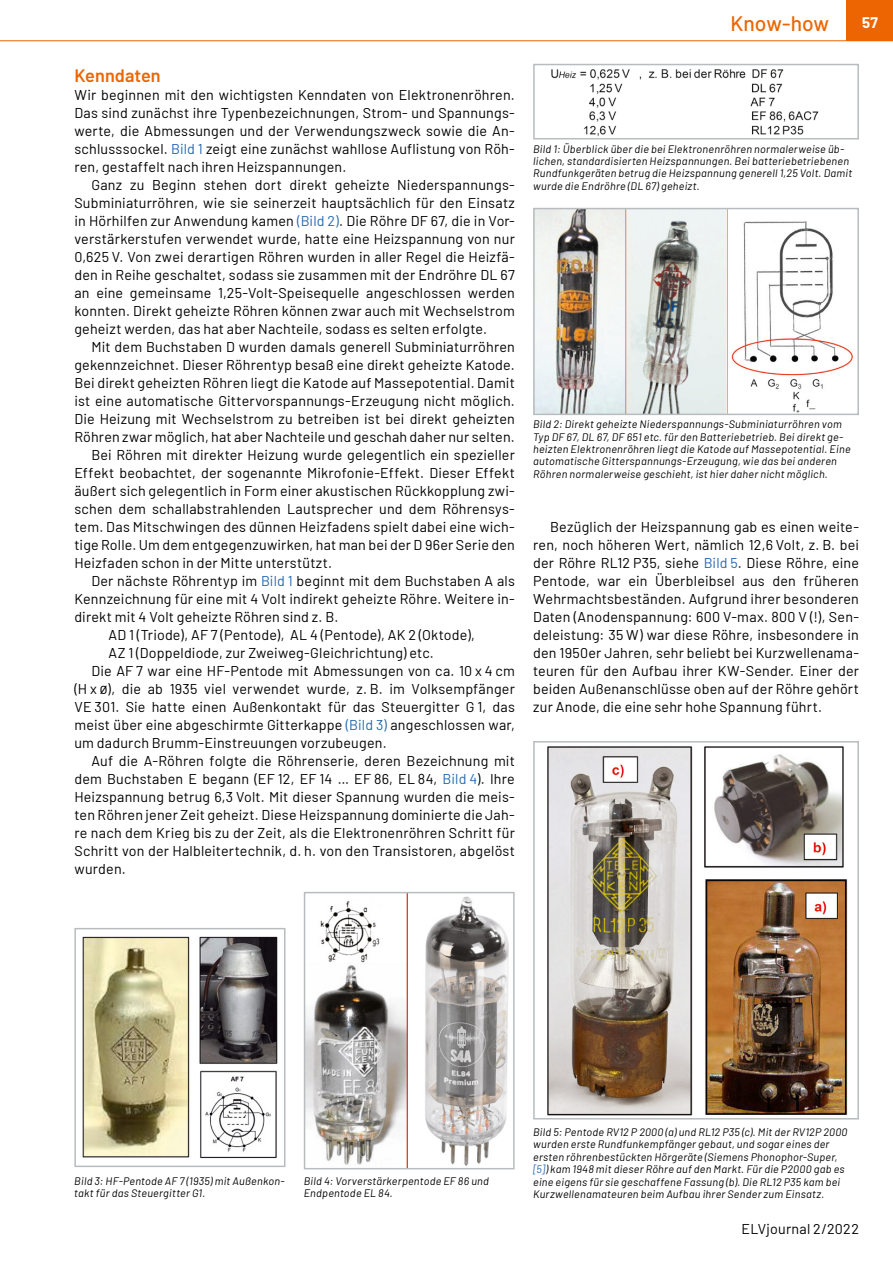
<style>
.page{position:relative;width:893px;height:1263px;background:#fff}
.page>*{position:absolute;margin:0;border:0;box-sizing:border-box;transform-origin:0 0}
.t1{font:500 21px "Barlow";color:#ec6502}
.ZZ{font:600 18px "Barlow";letter-spacing:.005em;color:#ec6502}
.t2{font:700 15px "Barlow";color:#fff}
.Fließtext_Neue_Zeile{font:14.25px/18px "Barlow";letter-spacing:.015em;color:#000;text-align:justify}
.Fließtext_Neuer_Absa{font:14.25px/18px "Barlow";letter-spacing:.015em;color:#000;text-align:justify}
.Bildunterschrift{font:italic 10.8px/12.3px "Barlow";letter-spacing:.025em;color:#000}
.s1{color:#2769b2}
</style>
<div class="page">
<div style="left:846px;top:0;width:47px;height:40px;background:#ec6502"></div>
<hr style="left:0;top:40px;width:893px;height:1px;background:#ec6502">
<img style="left:551px;top:69px;width:268px;height:67px">
<div style="left:533px;top:64px;width:326px;height:75px;border:2px solid #b8bcbe"></div>
<img style="left:82px;top:936px;width:196px;height:223px">
<div style="left:74px;top:928px;width:211px;height:239px;border:2px solid #b8bcbe"></div>
<img style="left:307px;top:895px;width:202px;height:271px">
<div style="left:304px;top:892px;width:211px;height:277px;border:2px solid #b8bcbe"></div>
<img style="left:547px;top:746px;width:301px;height:370px">
<div style="left:533px;top:741px;width:326px;height:378px;border:2px solid #b8bcbe"></div>
<img style="left:536px;top:211px;width:317px;height:201px">
<div style="left:533px;top:208px;width:326px;height:207px;border:2px solid #b8bcbe"></div>
<p class="ZZ" style="left:74px;top:62px;width:88px">Kenndaten</p>
<p class="Fließtext_Neuer_Absa" style="left:74px;top:85px;width:442px">Wir beginnen mit den wichtigsten Kenndaten von Elektronenröhren.<br>Das sind zunächst ihre Typenbezeichnungen, Strom- und Spannungs&shy;werte, die Abmessungen und der Verwendungszweck sowie die An&shy;schlusssockel. <span class="s1">Bild 1</span> zeigt eine zunächst wahllose Auflistung von Röh&shy;ren, gestaffelt nach ihren Heizspannungen.</p>
<p class="Fließtext_Neue_Zeile" style="left:74px;top:175px;width:442px;text-indent:17px">Ganz zu Beginn stehen dort direkt geheizte Niederspannungs-Subminiaturröhren, wie sie seinerzeit hauptsächlich für den Einsatz in Hörhilfen zur Anwendung kamen <span class="s1">(Bild 2)</span>. Die Röhre DF 67, die in Vor&shy;verstärkerstufen verwendet wurde, hatte eine Heizspannung von nur 0,625 V. Von zwei derartigen Röhren wurden in aller Regel die Heizfä&shy;den in Reihe geschaltet, sodass sie zusammen mit der Endröhre DL 67 an eine gemeinsame 1,25-Volt-Speisequelle angeschlossen werden konnten. Direkt geheizte Röhren können zwar auch mit Wechselstrom geheizt werden, das hat aber Nachteile, sodass es selten erfolgte.</p>
<p class="Fließtext_Neue_Zeile" style="left:74px;top:337px;width:442px;text-indent:17px">Mit dem Buchstaben D wurden damals generell Subminiaturröhren gekennzeichnet. Dieser Röhrentyp besaß eine direkt geheizte Katode.<br>Bei direkt geheizten Röhren liegt die Katode auf Massepotential. Damit ist eine automatische Gittervorspannungs-Erzeugung nicht möglich.<br>Die Heizung mit Wechselstrom zu betreiben ist bei direkt geheizten Röhren zwar möglich, hat aber Nachteile und geschah daher nur selten.</p>
<p class="Fließtext_Neue_Zeile" style="left:74px;top:445px;width:442px;text-indent:17px">Bei Röhren mit direkter Heizung wurde gelegentlich ein spezieller Effekt beobachtet, der sogenannte Mikrofonie-Effekt. Dieser Effekt äußert sich gelegentlich in Form einer akustischen Rückkopplung zwi&shy;schen dem schallabstrahlenden Lautsprecher und dem Röhrensys&shy;tem. Das Mitschwingen des dünnen Heizfadens spielt dabei eine wich&shy;tige Rolle. Um dem entgegenzuwirken, hat man bei der D 96er Serie den Heizfaden schon in der Mitte unterstützt.</p>
<p class="Fließtext_Neue_Zeile" style="left:74px;top:571px;width:442px;text-indent:17px">Der nächste Röhrentyp im <span class="s1">Bild 1</span> beginnt mit dem Buchstaben A als Kennzeichnung für eine mit 4 Volt indirekt geheizte Röhre. Weitere in&shy;direkt mit 4 Volt geheizte Röhren sind z. B.</p>
<p class="Fließtext_Neue_Zeile" style="left:108px;top:625px;width:368px">AD 1 (Triode), AF 7 (Pentode), AL 4 (Pentode), AK 2 (Oktode),</p>
<p class="Fließtext_Neue_Zeile" style="left:108px;top:643px;width:327px">AZ 1 (Doppeldiode, zur Zweiweg-Gleichrichtung) etc.</p>
<p class="Fließtext_Neue_Zeile" style="left:74px;top:661px;width:442px;text-indent:17px">Die AF 7 war eine HF-Pentode mit Abmessungen von ca. 10 x 4 cm (H x Ø), die ab 1935 viel verwendet wurde, z. B. im Volksempfänger VE 301. Sie hatte einen Außenkontakt für das Steuergitter G 1, das meist über eine abgeschirmte Gitterkappe <span class="s1">(Bild 3)</span> angeschlossen war, um dadurch Brumm-Einstreuungen vorzubeugen.</p>
<p class="Fließtext_Neue_Zeile" style="left:74px;top:751px;width:442px;text-indent:17px">Auf die A-Röhren folgte die Röhrenserie, deren Bezeichnung mit dem Buchstaben E begann (EF 12, EF 14 … EF 86, EL 84, <span class="s1">Bild 4</span>). Ihre Heizspannung betrug 6,3 Volt. Mit dieser Spannung wurden die meis&shy;ten Röhren jener Zeit geheizt. Diese Heizspannung dominierte die Jah&shy;re nach dem Krieg bis zu der Zeit, als die Elektronenröhren Schritt für Schritt von der Halbleitertechnik, d. h. von den Transistoren, abgelöst wurden.</p>
<h1 class="t1" style="left:730px;top:8px;width:100px">Know-how</h1>
<p class="t2" style="left:862px;top:11px;width:17px">57</p>
<p class="Bildunterschrift" style="left:533px;top:142px;width:321px">Bild 1: Überblick über die bei Elektronenröhren normalerweise üb&shy;lichen, standardisierten Heizspannungen. Bei batteriebetriebenen Rundfunkgeräten betrug die Heizspannung generell 1,25 Volt. Damit wurde die Endröhre (DL 67) geheizt.</p>
<p class="Bildunterschrift" style="left:533px;top:417px;width:319px">Bild 2: Direkt geheizte Niederspannungs-Subminiaturröhren vom Typ DF 67, DL 67, DF 651 etc. für den Batteriebetrieb. Bei direkt ge&shy;heizten Elektronenröhren liegt die Katode auf Massepotential. Eine automatische Gitterspannungs-Erzeugung, wie das bei anderen Röhren normalerweise geschieht, ist hier daher nicht möglich.</p>
<p class="Fließtext_Neue_Zeile" style="left:533px;top:517px;width:327px;text-indent:17px">Bezüglich der Heizspannung gab es einen weite&shy;ren, noch höheren Wert, nämlich 12,6 Volt, z. B. bei der Röhre RL12 P35, siehe <span class="s1">Bild 5</span>. Diese Röhre, eine Pentode, war ein Überbleibsel aus den früheren Wehrmachtsbeständen. Aufgrund ihrer besonderen Daten (Anodenspannung: 600 V-max. 800 V (!), Sen&shy;deleistung: 35 W) war diese Röhre, insbesondere in den 1950er Jahren, sehr beliebt bei Kurzwellenama&shy;teuren für den Aufbau ihrer KW-Sender. Einer der beiden Außenanschlüsse oben auf der Röhre gehört zur Anode, die eine sehr hohe Spannung führt.</p>
<p class="Bildunterschrift" style="left:74px;top:1174px;width:212px">Bild 3: HF-Pentode AF 7 (1935) mit Außenkon&shy;takt für das Steuergitter G1.</p>
<p class="Bildunterschrift" style="left:304px;top:1174px;width:187px">Bild 4: Vorverstärkerpentode EF 86 und<br>Endpentode EL 84.</p>
<p class="Bildunterschrift" style="left:533px;top:1125px;width:316px">Bild 5: Pentode RV12 P 2000 (a) und RL12 P35 (c). Mit der RV12P 2000 wurden erste Rundfunkempfänger gebaut, und sogar eines der ersten röhrenbestückten Hörgeräte (Siemens Phonophor-Super, <span class="s1">[5]</span>) kam 1948 mit dieser Röhre auf den Markt. Für die P2000 gab es eine eigens für sie geschaffene Fassung (b). Die RL12 P35 kam bei Kurzwellenamateuren beim Aufbau ihrer Sender zum Einsatz.</p>
<p class="Fließtext_Neue_Zeile" style="left:742px;top:1219px;width:119px">ELVjournal 2/2022</p>
</div>
